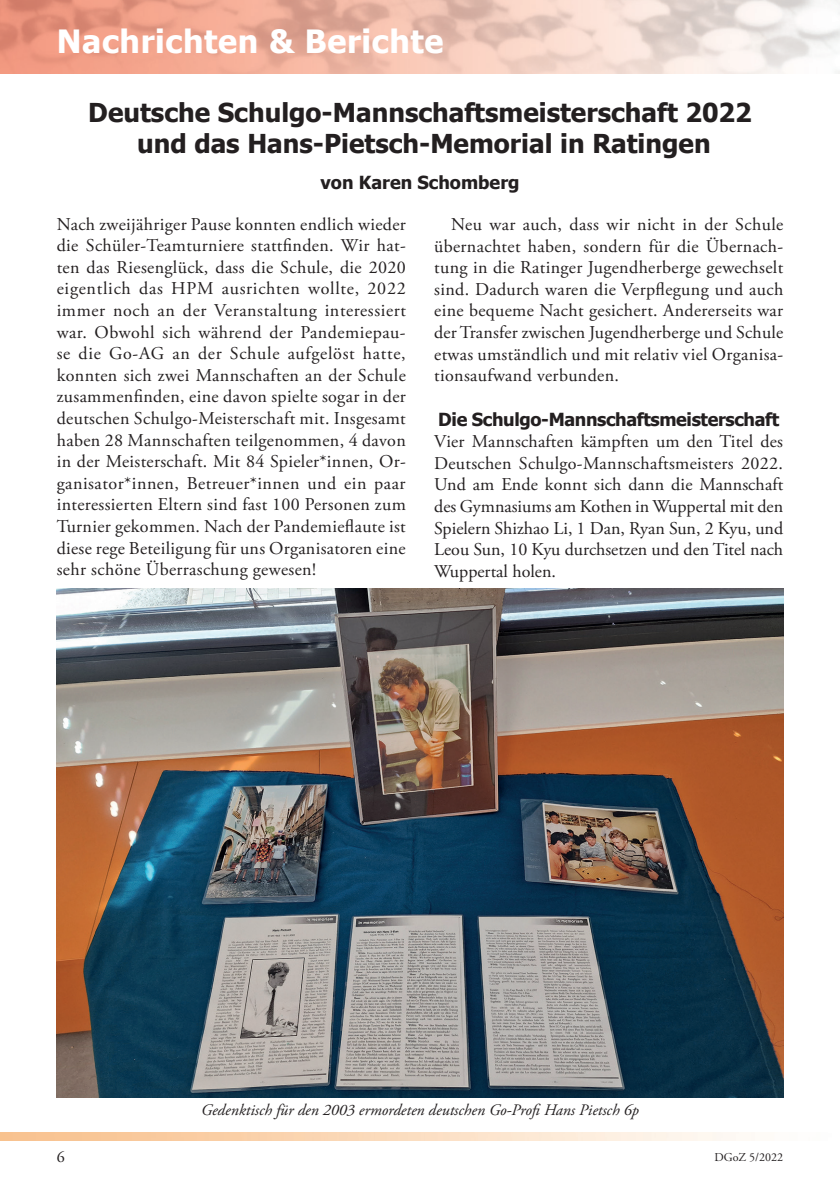
<style>
.page{position:relative;width:840px;height:1191px;background:#fff}
.page>*{position:absolute;margin:0;border:0;box-sizing:border-box;transform-origin:0 0}
.t1{font:700 32px "Tahoma";letter-spacing:.02em;color:#fff}
.t2{font:700 26px/31.2px "Tahoma";color:#231f20;text-align:center}
.t3{font:18px/21.6px "Adobe Garamond Pro";letter-spacing:.02em;color:#231f20;text-align:justify}
.t4{font:700 18px "Tahoma";letter-spacing:-.02em;color:#231f20}
.t5{font:700 18px "Tahoma";color:#231f20}
.t6{font:italic 16px "Adobe Garamond Pro";color:#231f20}
.t7{font:16px "Adobe Garamond Pro";color:#231f20}
.t8{font:12px "Adobe Garamond Pro";color:#231f20}
</style>
<div class="page">
<img style="left:0;top:0;width:839px;height:74px">
<img style="left:57px;top:588px;width:725px;height:509px">
<h1 class="t1" style="left:57px;top:19px;width:388px">Nachrichten &amp; Berichte</h1>
<h2 class="t2" style="left:88px;top:98px;width:664px">Deutsche Schulgo-Mannschaftsmeisterschaft 2022 und das Hans-Pietsch-Memorial in Ratingen</h2>
<p class="t5" style="left:320px;top:170px;width:200px">von Karen Schomberg</p>
<p class="t3" style="left:434px;top:214px;width:350px;text-indent:17px">Neu war auch, dass wir nicht in der Schule übernachtet haben, sondern für die Übernach&shy;tung in die Ratinger Jugendherberge gewechselt sind. Dadurch waren die Verpflegung und auch eine bequeme Nacht gesichert. Andererseits war der Transfer zwischen Jugendherberge und Schule etwas umständlich und mit relativ viel Organisa&shy;tionsaufwand verbunden.</p>
<p class="t4" style="left:438px;top:406px;width:342px">Die Schulgo-Mannschaftsmeisterschaft</p>
<p class="t3" style="left:434px;top:431px;width:350px">Vier Mannschaften kämpften um den Titel des Deutschen Schulgo-Mannschaftsmeisters 2022.<br>Und am Ende konnt sich dann die Mannschaft des Gymnasiums am Kothen in Wuppertal mit den Spielern Shizhao Li, 1 Dan, Ryan Sun, 2 Kyu, und Leou Sun, 10 Kyu durchsetzen und den Titel nach Wuppertal holen.</p>
<p class="t3" style="left:57px;top:214px;width:350px">Nach zweijähriger Pause konnten endlich wieder die Schüler-Teamturniere stattfinden. Wir hat&shy;ten das Riesenglück, dass die Schule, die 2020 eigentlich das HPM ausrichten wollte, 2022 immer noch an der Veranstaltung interessiert war. Obwohl sich während der Pandemiepau&shy;se die Go-AG an der Schule aufgelöst hatte, konnten sich zwei Mannschaften an der Schule zusammenfinden, eine davon spielte sogar in der deutschen Schulgo-Meisterschaft mit. Insgesamt haben 28 Mannschaften teilgenommen, 4 davon in der Meisterschaft. Mit 84 Spieler*innen, Or&shy;ganisator*innen, Betreuer*innen und ein paar interessierten Eltern sind fast 100 Personen zum Turnier gekommen. Nach der Pandemieflaute ist diese rege Beteiligung für uns Organisatoren eine sehr schöne Überraschung gewesen!</p>
<p class="t6" style="left:201px;top:1100px;width:439px">Gedenktisch für den 2003 ermordeten deutschen Go-Profi Hans Pietsch 6p</p>
<p class="t7" style="left:57px;top:1146px;width:9px">6</p>
<p class="t8" style="left:714px;top:1150px;width:70px">DGoZ 5/2022</p>
</div>
